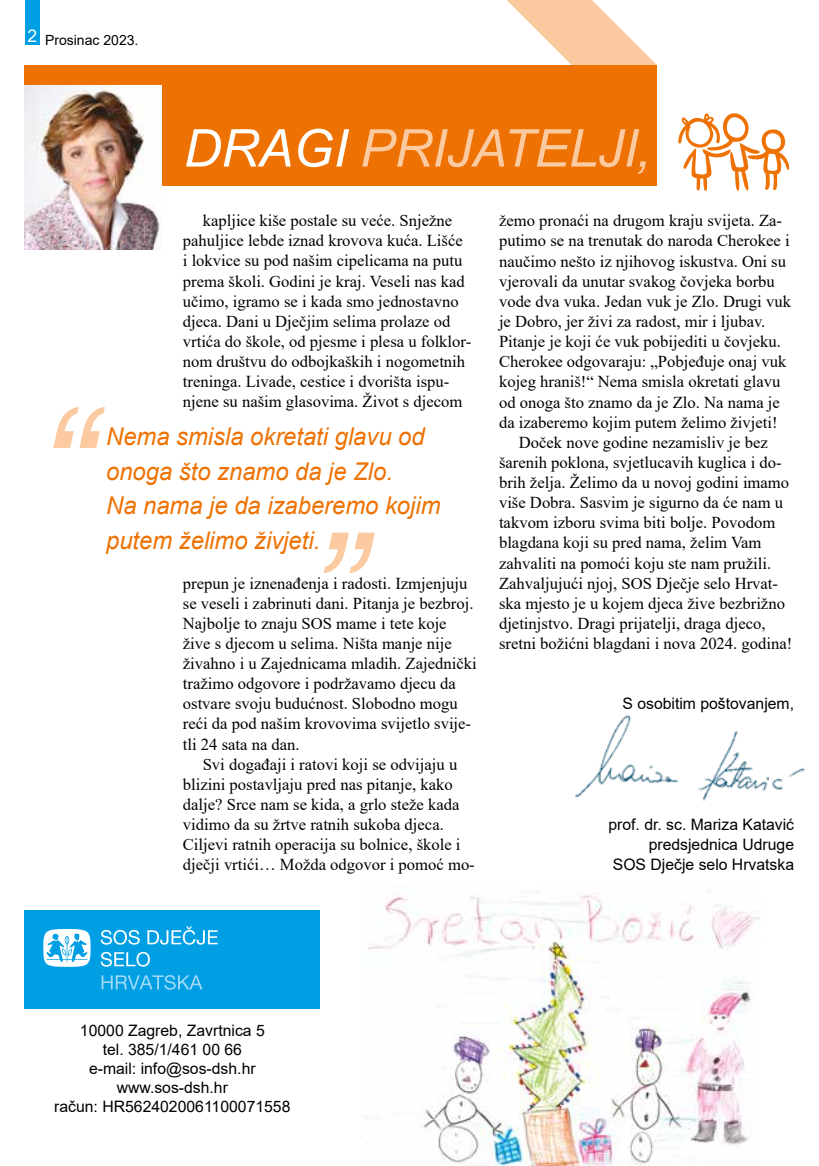
<style>
.page{position:relative;width:819px;height:1166px;background:#fff}
.page>*{position:absolute;margin:0;border:0;box-sizing:border-box;transform-origin:0 0}
.t1{font:italic 52.15px "Arial";letter-spacing:-.005em;color:#fbcaa1}
.t2{font:italic 24.5px/34.5px "Arial";color:#ee7203}
.t3{font:16.62px/20.1px "Times New Roman";color:#000}
.t4{font:15.75px/18.9px "Arial";color:#000;text-align:center}
.t5{font:14px "Arial";color:#000}
.s1{color:#fff}
</style>
<div class="page">
<div style="left:25px;top:0;width:15px;height:45px;background:#009fe3"></div>
<svg style="left:507px;top:0;width:150px;height:65px"></svg>
<div style="left:25px;top:65px;width:632px;height:121px;background:#ee7203"></div>
<div style="left:25px;top:910px;width:295px;height:99px;background:#009fe3"></div>
<svg style="left:43px;top:929px;width:47px;height:38px"></svg>
<svg style="left:101px;top:926px;width:117px;height:18px"></svg>
<svg style="left:101px;top:952px;width:49px;height:14px"></svg>
<svg style="left:101px;top:975px;width:101px;height:15px"></svg>
<img style="left:25px;top:85px;width:137px;height:164px">
<svg style="left:678px;top:113px;width:112px;height:78px"></svg>
<svg style="left:53px;top:407px;width:52px;height:41px"></svg>
<img style="left:574px;top:715px;width:231px;height:86px">
<svg style="left:324px;top:533px;width:51px;height:40px"></svg>
<img style="left:368px;top:893px;width:392px;height:273px">
<p class="t5" style="left:27px;top:30px;width:113px"><sup>2</sup> Prosinac 2023.</p>
<h1 class="t1" style="left:184px;top:114px;width:469px"><span class="s1">DRAGI</span> PRIJATELJI,</h1>
<p class="t3" style="left:183px;top:210px;width:290px;text-indent:20px">kapljice kiše postale su veće. Snježne pahuljice lebde iznad krovova kuća. Lišće i lokvice su pod našim cipelicama na putu prema školi. Godini je kraj. Veseli nas kad učimo, igramo se i kada smo jednostavno djeca. Dani u Dječjim selima prolaze od vrtića do škole, od pjesme i plesa u folklor&shy;nom društvu do odbojkaških i nogometnih treninga. Livade, cestice i dvorišta ispu&shy;njene su našim glasovima. Život s djecom</p>
<h2 class="t2" style="left:106px;top:419px;width:336px">Nema smisla okretati glavu od onoga što znamo da je Zlo.<br>Na nama je da izaberemo kojim putem želimo živjeti.</h2>
<p class="t3" style="left:183px;top:572px;width:295px">prepun je iznenađenja i radosti. Izmjenjuju se veseli i zabrinuti dani. Pitanja je bezbroj.<br>Najbolje to znaju SOS mame i tete koje žive s djecom u selima. Ništa manje nije živahno i u Zajednicama mladih. Zajednički tražimo odgovore i podržavamo djecu da ostvare svoju budućnost. Slobodno mogu reći da pod našim krovovima svijetlo svije&shy;tli 24 sata na dan.</p>
<p class="t3" style="left:183px;top:753px;width:293px;text-indent:20px">Svi događaji i ratovi koji se odvijaju u blizini postavljaju pred nas pitanje, kako dalje? Srce nam se kida, a grlo steže kada vidimo da su žrtve ratnih sukoba djeca.<br>Ciljevi ratnih operacija su bolnice, škole i dječji vrtići… Možda odgovor i pomoć mo-</p>
<p class="t3" style="left:499px;top:210px;width:284px">žemo pronaći na drugom kraju svijeta. Za-</p>
<p class="t3" style="left:499px;top:230px;width:292px">putimo se na trenutak do naroda Cherokee i</p>
<p class="t3" style="left:499px;top:250px;width:288px">naučimo nešto iz njihovog iskustva. Oni su</p>
<p class="t3" style="left:499px;top:270px;width:277px">vjerovali da unutar svakog čovjeka borbu</p>
<p class="t3" style="left:499px;top:291px;width:293px">vode dva vuka. Jedan vuk je Zlo. Drugi vuk</p>
<p class="t3" style="left:499px;top:311px;width:268px">je Dobro, jer živi za radost, mir i ljubav.</p>
<p class="t3" style="left:499px;top:331px;width:283px">Pitanje je koji će vuk pobijediti u čovjeku.</p>
<p class="t3" style="left:499px;top:351px;width:289px">Cherokee odgovaraju: „Pobjeđuje onaj vuk</p>
<p class="t3" style="left:499px;top:371px;width:283px">kojeg hraniš!“ Nema smisla okretati glavu</p>
<p class="t3" style="left:499px;top:391px;width:282px">od onoga što znamo da je Zlo. Na nama je</p>
<p class="t3" style="left:499px;top:411px;width:280px">da izaberemo kojim putem želimo živjeti!</p>
<p class="t3" style="left:519px;top:432px;width:250px">Doček nove godine nezamisliv je bez</p>
<p class="t3" style="left:499px;top:452px;width:284px">šarenih poklona, svjetlucavih kuglica i do-</p>
<p class="t3" style="left:499px;top:472px;width:292px">brih želja. Želimo da u novoj godini imamo</p>
<p class="t3" style="left:499px;top:492px;width:285px">više Dobra. Sasvim je sigurno da će nam u</p>
<p class="t3" style="left:499px;top:512px;width:278px">takvom izboru svima biti bolje. Povodom</p>
<p class="t3" style="left:499px;top:532px;width:264px">blagdana koji su pred nama, želim Vam</p>
<p class="t3" style="left:499px;top:552px;width:273px">zahvaliti na pomoći koju ste nam pružili.</p>
<p class="t3" style="left:499px;top:572px;width:280px">Zahvaljujući njoj, SOS Dječje selo Hrvat-</p>
<p class="t3" style="left:499px;top:593px;width:287px">ska mjesto je u kojem djeca žive bezbrižno</p>
<p class="t3" style="left:499px;top:613px;width:268px">djetinjstvo. Dragi prijatelji, draga djeco,</p>
<p class="t3" style="left:499px;top:633px;width:295px">sretni božićni blagdani i nova 2024. godina!</p>
<p class="t4" style="left:622px;top:694px;width:173px">S osobitim poštovanjem,</p>
<p class="t4" style="left:608px;top:814px;width:187px;line-height:20.1px;text-align:right">prof. dr. sc. Mariza Katavić predsjednica Udruge<br>SOS Dječje selo Hrvatska</p>
<p class="t4" style="left:54px;top:1021px;width:238px">10000 Zagreb, Zavrtnica 5<br>tel. 385/1/461 00 66<br>e-mail: info@sos-dsh.hr www.sos-dsh.hr<br>račun: HR5624020061100071558</p>
</div>
